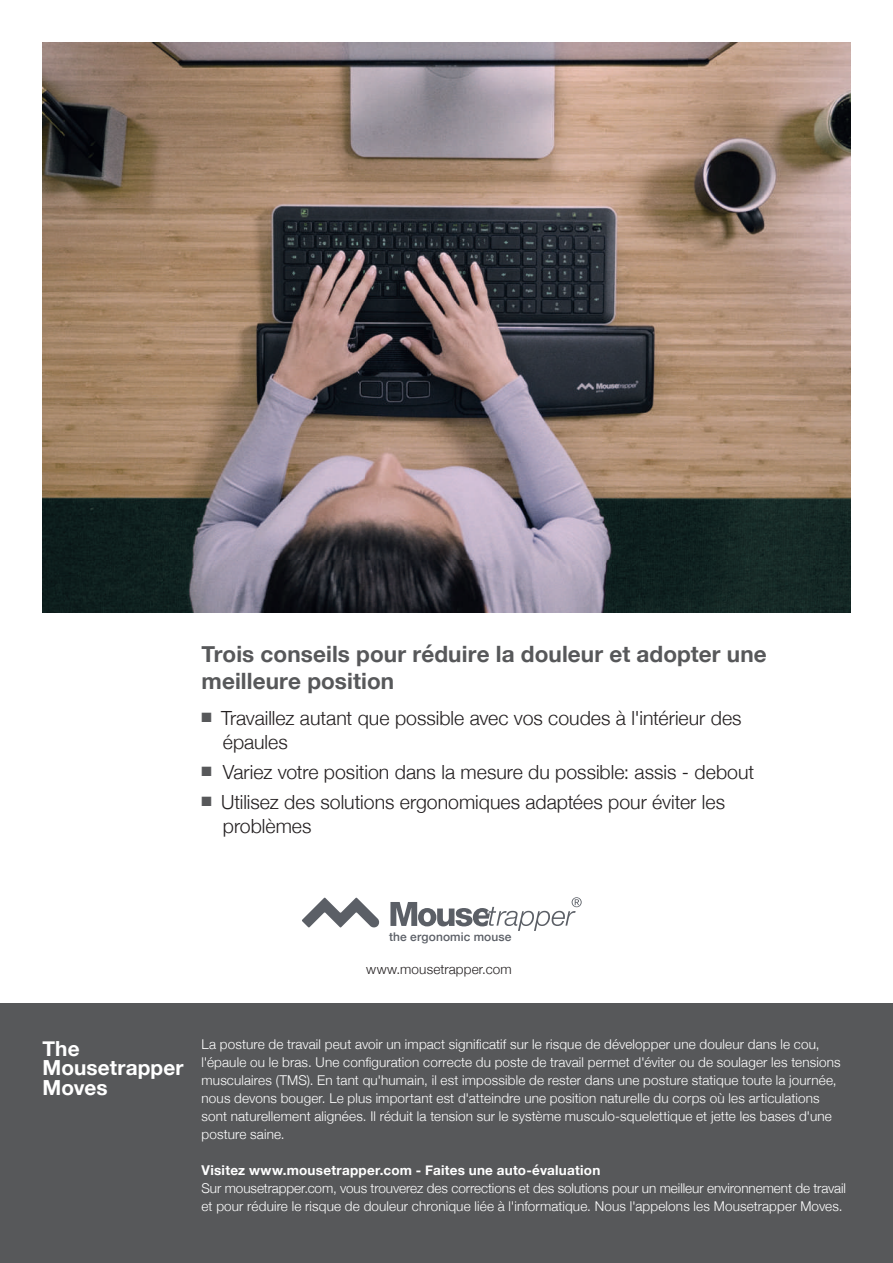
<style>
.page{position:relative;width:893px;height:1263px;background:#fff}
.page>*{position:absolute;margin:0;border:0;box-sizing:border-box;transform-origin:0 0}
.t1{font:700 22.5px/27px "Helvetica Neue";letter-spacing:.005em;color:#57585a}
.t2{font:700 20.85px/19.8px "Helvetica Neue";letter-spacing:.005em;color:#fff}
.t3{font:300 19.5px/24px "Helvetica Neue";color:#231f20}
.t4{font:300 13.5px/18px "Helvetica Neue";letter-spacing:.01em;color:#fff}
.t5{font:700 13.5px "Helvetica Neue";letter-spacing:.02em;color:#fff}
.t6{font:300 13.5px "Helvetica Neue";letter-spacing:.01em;color:#231f20}
.t7{font:500 12px "Helvetica Neue";letter-spacing:.01em;color:#5b5f66}
</style>
<div class="page">
<div style="left:0;top:1003px;width:893px;height:260px;background:#57585a"></div>
<img style="left:43px;top:43px;width:807px;height:569px">
<svg style="left:390px;top:897px;width:192px;height:34px"></svg>
<svg style="left:302px;top:898px;width:78px;height:30px"></svg>
<h1 class="t1" style="left:202px;top:641px;width:567px">Trois conseils pour réduire la douleur et adopter une meilleure position</h1>
<h3 class="t3" style="left:223px;top:704px;width:520px;text-indent:-21px"><sup>■</sup> Travaillez autant que possible avec vos coudes à l'intérieur des épaules</h3>
<h3 class="t3" style="left:202px;top:758px;width:554px"><sup>■</sup> Variez votre position dans la mesure du possible: assis - debout</h3>
<h3 class="t3" style="left:223px;top:788px;width:504px;text-indent:-21px"><sup>■</sup> Utilisez des solutions ergonomiques adaptées pour éviter les problèmes</h3>
<p class="t7" style="left:389px;top:927px;width:124px">the ergonomic mouse</p>
<p class="t6" style="left:366px;top:958px;width:147px">www.mousetrapper.com</p>
<h2 class="t2" style="left:43px;top:1039px;width:143px">The<br>Mousetrapper<br>Moves</h2>
<p class="t4" style="left:202px;top:1034px;width:641px">La posture de travail peut avoir un impact significatif sur le risque de développer une douleur dans le cou, l'épaule ou le bras. Une configuration correcte du poste de travail permet d'éviter ou de soulager les tensions musculaires (TMS). En tant qu'humain, il est impossible de rester dans une posture statique toute la journée, nous devons bouger. Le plus important est d'atteindre une position naturelle du corps où les articulations sont naturellement alignées. Il réduit la tension sur le système musculo-squelettique et jette les bases d'une posture saine.</p>
<p class="t5" style="left:202px;top:1159px;width:400px">Visitez www.mousetrapper.com - Faites une auto-évaluation</p>
<p class="t4" style="left:202px;top:1178px;width:646px">Sur mousetrapper.com, vous trouverez des corrections et des solutions pour un meilleur environnement de travail et pour réduire le risque de douleur chronique liée à l'informatique. Nous l'appelons les Mousetrapper Moves.</p>
</div>
